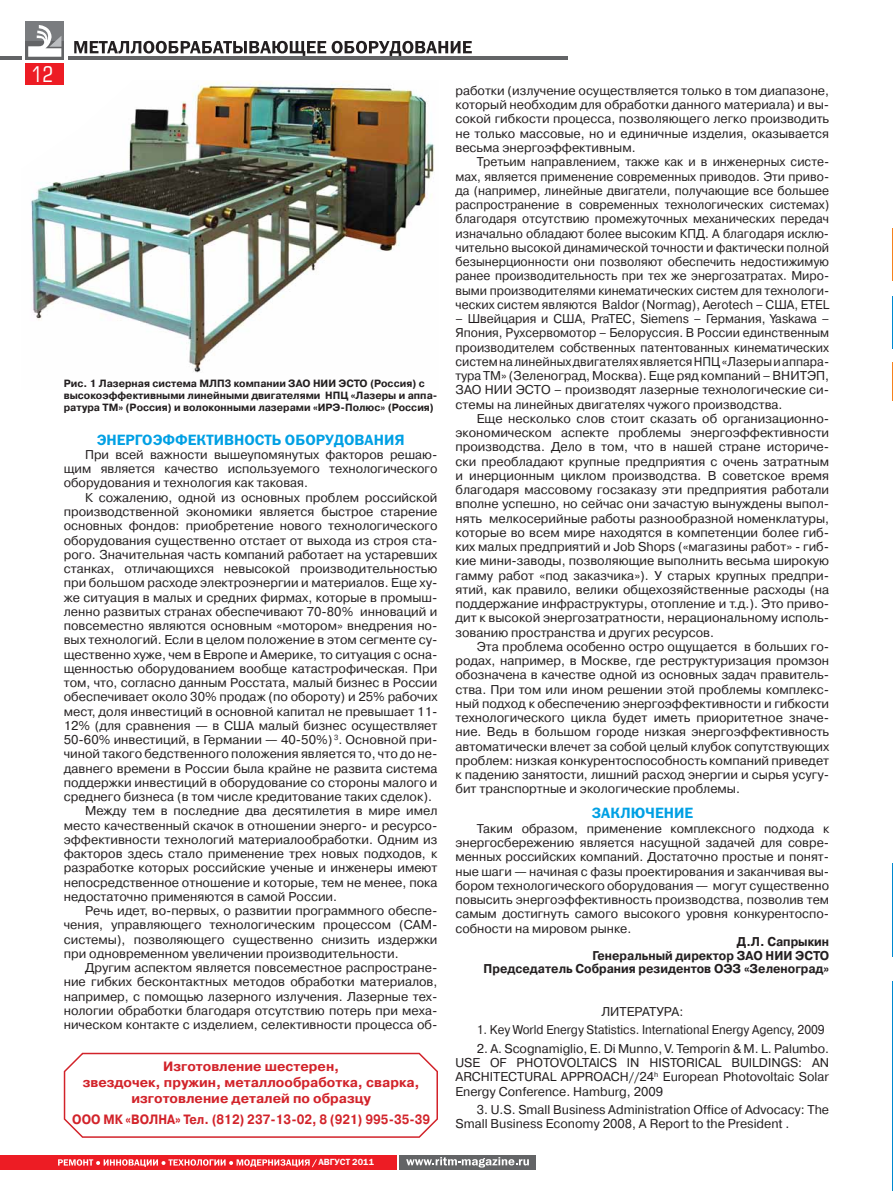
<style>
.page{position:relative;width:893px;height:1191px;background:#fff}
.page>*{position:absolute;margin:0;border:0;box-sizing:border-box;transform-origin:0 0}
.t1{font:21px "Europe Cond";color:#fff}
.t2{font:15px "Franklin Gothic Demi C";color:#00a0e4}
.t3{font:700 13.5px/16.2px "Pragmatica C";color:#d2232a;text-align:center}
.t4{font:700 13.5px "Pragmatica C";color:#d2232a;scale:.88 1}
.t5{font:12.75px/14.2px "Pragmatica C";color:#231f20;text-align:justify}
.t6{font:12.75px/14.2px "Pragmatica C";color:#231f20;text-align:justify;scale:.96 1}
.t7{font:700 12.75px/13.5px "Pragmatica C";color:#231f20;text-align:right;scale:.93 1}
.t8{font:12.75px "Pragmatica C";color:#231f20;scale:.92 1}
.t9{font:700 10.5px/12px "Pragmatica C";color:#231f20}
.t10{font:9px "Franklin Gothic Demi C";color:#fff}
</style>
<div class="page">
<div style="left:399px;top:1154px;width:137px;height:15px;background:#636466"></div>
<div style="left:0;top:1154px;width:396px;height:15px;background:#ed1c24"></div>
<svg style="left:58px;top:1159px;width:259px;height:8px"></svg>
<svg style="left:406px;top:1157px;width:123px;height:10px"></svg>
<svg style="left:74px;top:41px;width:252px;height:15px"></svg>
<svg style="left:332px;top:41px;width:140px;height:15px"></svg>
<div style="left:26px;top:21px;width:38px;height:39px;background:#7a7c7f"></div>
<div style="left:26px;top:41px;width:38px;height:19px;background:#636466"></div>
<svg style="left:28px;top:25px;width:33px;height:32px"></svg>
<hr style="left:0;top:57px;width:22px;height:3px;background:#636466">
<hr style="left:68px;top:57px;width:500px;height:3px;background:#636466">
<div style="left:26px;top:64px;width:38px;height:21px;background:#ed1c24"></div>
<svg style="left:64px;top:1052px;width:374px;height:85px"></svg>
<img style="left:25px;top:80px;width:410px;height:293px">
<h1 class="t1" style="left:32px;top:61px;width:23px">12</h1>
<p class="t9" style="left:64px;top:379px;width:375px">Рис. 1 Лазерная система МЛП3 компании ЗАО НИИ ЭСТО (Россия) с высокоэффективными линейными двигателями НПЦ «Лазеры и аппа&shy;ратура ТМ» (Россия) и волоконными лазерами «ИРЭ-Полюс» (Россия)</p>
<p class="t2" style="left:97px;top:434px;width:309px">ЭНЕРГОЭФФЕКТИВНОСТЬ ОБОРУДОВАНИЯ</p>
<p class="t5" style="left:64px;top:449px;width:375px;text-indent:21px">При всей важности вышеупомянутых факторов решаю&shy;щим является качество используемого технологического оборудования и технология как таковая.</p>
<p class="t5" style="left:85px;top:491px;width:354px">К сожалению, одной из основных проблем российской</p>
<p class="t5" style="left:64px;top:506px;width:375px">производственной экономики является быстрое старение</p>
<p class="t5" style="left:64px;top:520px;width:375px">основных фондов: приобретение нового технологического</p>
<p class="t5" style="left:64px;top:534px;width:375px">оборудования существенно отстает от выхода из строя ста-</p>
<p class="t5" style="left:64px;top:548px;width:375px">рого. Значительная часть компаний работает на устаревших</p>
<p class="t5" style="left:64px;top:563px;width:375px">станках, отличающихся невысокой производительностью</p>
<p class="t5" style="left:64px;top:577px;width:375px">при большом расходе электроэнергии и материалов. Еще ху-</p>
<p class="t5" style="left:64px;top:591px;width:375px">же ситуация в малых и средних фирмах, которые в промыш-</p>
<p class="t5" style="left:64px;top:605px;width:375px">ленно развитых странах обеспечивают 70-80% инноваций и</p>
<p class="t5" style="left:64px;top:620px;width:375px">повсеместно являются основным «мотором» внедрения но-</p>
<p class="t5" style="left:64px;top:634px;width:375px">вых технологий. Если в целом положение в этом сегменте су-</p>
<p class="t5" style="left:64px;top:648px;width:375px">щественно хуже, чем в Европе и Америке, то ситуация с осна-</p>
<p class="t5" style="left:64px;top:662px;width:375px">щенностью оборудованием вообще катастрофическая. При</p>
<p class="t5" style="left:64px;top:677px;width:375px">том, что, согласно данным Росстата, малый бизнес в России</p>
<p class="t5" style="left:64px;top:691px;width:375px">обеспечивает около 30% продаж (по обороту) и 25% рабочих</p>
<p class="t5" style="left:64px;top:705px;width:375px">мест, доля инвестиций в основной капитал не превышает 11-</p>
<p class="t5" style="left:64px;top:719px;width:375px">12% (для сравнения — в США малый бизнес осуществляет</p>
<p class="t5" style="left:64px;top:734px;width:375px">50-60% инвестиций, в Германии — 40-50%) <sup>3</sup>. Основной при-</p>
<p class="t5" style="left:64px;top:748px;width:375px">чиной такого бедственного положения является то, что до не-</p>
<p class="t5" style="left:64px;top:762px;width:375px">давнего времени в России была крайне не развита система</p>
<p class="t5" style="left:64px;top:776px;width:375px">поддержки инвестиций в оборудование со стороны малого и</p>
<p class="t5" style="left:64px;top:791px;width:370px">среднего бизнеса (в том числе кредитование таких сделок).</p>
<p class="t5" style="left:85px;top:805px;width:354px">Между тем в последние два десятилетия в мире имел</p>
<p class="t5" style="left:64px;top:819px;width:375px">место качественный скачок в отношении энерго- и ресурсо-</p>
<p class="t5" style="left:64px;top:833px;width:375px">эффективности технологий материалообработки. Одним из</p>
<p class="t5" style="left:64px;top:848px;width:375px">факторов здесь стало применение трех новых подходов, к</p>
<p class="t5" style="left:64px;top:862px;width:375px">разработке которых российские ученые и инженеры имеют</p>
<p class="t5" style="left:64px;top:876px;width:375px">непосредственное отношение и которые, тем не менее, пока</p>
<p class="t5" style="left:64px;top:890px;width:275px">недостаточно применяются в самой России.</p>
<p class="t5" style="left:85px;top:905px;width:354px">Речь идет, во-первых, о развитии программного обеспе-</p>
<p class="t5" style="left:64px;top:919px;width:375px">чения, управляющего технологическим процессом (CAM-</p>
<p class="t5" style="left:64px;top:933px;width:375px">системы), позволяющего существенно снизить издержки</p>
<p class="t5" style="left:64px;top:947px;width:336px">при одновременном увеличении производительности.</p>
<p class="t5" style="left:85px;top:962px;width:354px">Другим аспектом является повсеместное распростране-</p>
<p class="t5" style="left:64px;top:976px;width:375px">ние гибких бесконтактных методов обработки материалов,</p>
<p class="t5" style="left:64px;top:990px;width:375px">например, с помощью лазерного излучения. Лазерные тех-</p>
<p class="t5" style="left:64px;top:1004px;width:375px">нологии обработки благодаря отсутствию потерь при меха-</p>
<p class="t5" style="left:64px;top:1019px;width:375px">ническом контакте с изделием, селективности процесса об-</p>
<p class="t3" style="left:83px;top:1059px;width:338px">Изготовление шестерен,<br>звездочек, пружин, металлообработка, сварка, изготовление деталей по образцу</p>
<p class="t4" style="left:72px;top:1114px;width:408px">ООО МК «ВОЛНА» Тел. (812) 237-13-02, 8 (921) 995-35-39</p>
<p class="t10" style="left:318px;top:1159px;width:57px">АВГУСТ 2011</p>
<p class="t5" style="left:455px;top:85px;width:375px">работки (излучение осуществляется только в том диапазоне, который необходим для обработки данного материала) и вы&shy;сокой гибкости процесса, позволяющего легко производить не только массовые, но и единичные изделия, оказывается весьма энергоэффективным.</p>
<p class="t6" style="left:455px;top:156px;width:391px;text-indent:21px">Третьим направлением, также как и в инженерных систе&shy;мах, является применение современных приводов. Эти приво&shy;да (например, линейные двигатели, получающие все большее распространение в современных технологических системах) благодаря отсутствию промежуточных механических передач изначально обладают более высоким КПД. А благодаря исклю&shy;чительно высокой динамической точности и фактически полной безынерционности они позволяют обеспечить недостижимую ранее производительность при тех же энергозатратах. Миро&shy;выми производителями кинематических систем для технологи&shy;ческих систем являются Baldor (Normag), Aerotech – США, ETEL</p>
<p class="t6" style="left:455px;top:313px;width:391px">– Швейцария и США, PraTEC, Siemens – Германия, Yaskawa – Япония, Рухсервомотор – Белоруссия. В России единственным производителем собственных патентованных кинематических систем на линейных двигателях является НПЦ «Лазеры и аппара&shy;тура ТМ» (Зеленоград, Москва). Еще ряд компаний – ВНИТЭП, ЗАО НИИ ЭСТО – производят лазерные технологические си&shy;стемы на линейных двигателях чужого производства.</p>
<p class="t5" style="left:455px;top:413px;width:375px;text-indent:21px">Еще несколько слов стоит сказать об организационно&shy;экономическом аспекте проблемы энергоэффективности производства. Дело в том, что в нашей стране историче&shy;ски преобладают крупные предприятия с очень затратным и инерционным циклом производства. В советское время благодаря массовому госзаказу эти предприятия работали вполне успешно, но сейчас они зачастую вынуждены выпол&shy;нять мелкосерийные работы разнообразной номенклатуры, которые во всем мире находятся в компетенции более гиб&shy;ких малых предприятий и Job Shops («магазины работ» - гиб&shy;кие мини-заводы, позволяющие выполнить весьма широкую гамму работ «под заказчика»). У старых крупных предпри&shy;ятий, как правило, велики общехозяйственные расходы (на поддержание инфраструктуры, отопление и т.д.). Это приво&shy;дит к высокой энергозатратности, нерациональному исполь&shy;зованию пространства и других ресурсов.</p>
<p class="t5" style="left:455px;top:640px;width:375px;text-indent:21px">Эта проблема особенно остро ощущается в больших го&shy;родах, например, в Москве, где реструктуризация промзон обозначена в качестве одной из основных задач правитель&shy;ства. При том или ином решении этой проблемы комплекс&shy;ный подход к обеспечению энергоэффективности и гибкости технологического цикла будет иметь приоритетное значе&shy;ние. Ведь в большом городе низкая энергоэффективность автоматически влечет за собой целый клубок сопутствующих проблем: низкая конкурентоспособность компаний приведет к падению занятости, лишний расход энергии и сырья усугу&shy;бит транспортные и экологические проблемы.</p>
<p class="t2" style="left:591px;top:808px;width:103px">ЗАКЛЮЧЕНИЕ</p>
<p class="t5" style="left:455px;top:822px;width:375px;text-indent:21px">Таким образом, применение комплексного подхода к энергосбережению является насущной задачей для совре&shy;менных российских компаний. Достаточно простые и понят&shy;ные шаги — начиная с фазы проектирования и заканчивая вы&shy;бором технологического оборудования — могут существенно повысить энергоэффективность производства, позволив тем самым достигнуть самого высокого уровня конкурентоспо&shy;собности на мировом рынке.</p>
<p class="t7" style="left:484px;top:936px;width:373px">Д.Л. Сапрыкин<br>Генеральный директор ЗАО НИИ ЭСТО<br>Председатель Собрания резидентов ОЭЗ «Зеленоград»</p>
<p class="t5" style="left:601px;top:1005px;width:83px">ЛИТЕРАТУРА:</p>
<p class="t8" style="left:477px;top:1025px;width:380px">1. Key World Energy Statistics. International Energy Agency, 2009</p>
<p class="t5" style="left:455px;top:1042px;width:375px;text-indent:21px">2. A. Scognamiglio, E. Di Munno, V. Temporin &amp; M. L. Palumbo.<br>USE OF PHOTOVOLTAICS IN HISTORICAL BUILDINGS: AN ARCHITECTURAL APPROACH//24<sup>h</sup> European Photovoltaic Solar Energy Conference. Hamburg, 2009</p>
<p class="t5" style="left:455px;top:1104px;width:375px;text-indent:21px">3. U.S. Small Business Administration Office of Advocacy: The<br>Small Business Economy 2008, A Report to the President .</p>
</div>
